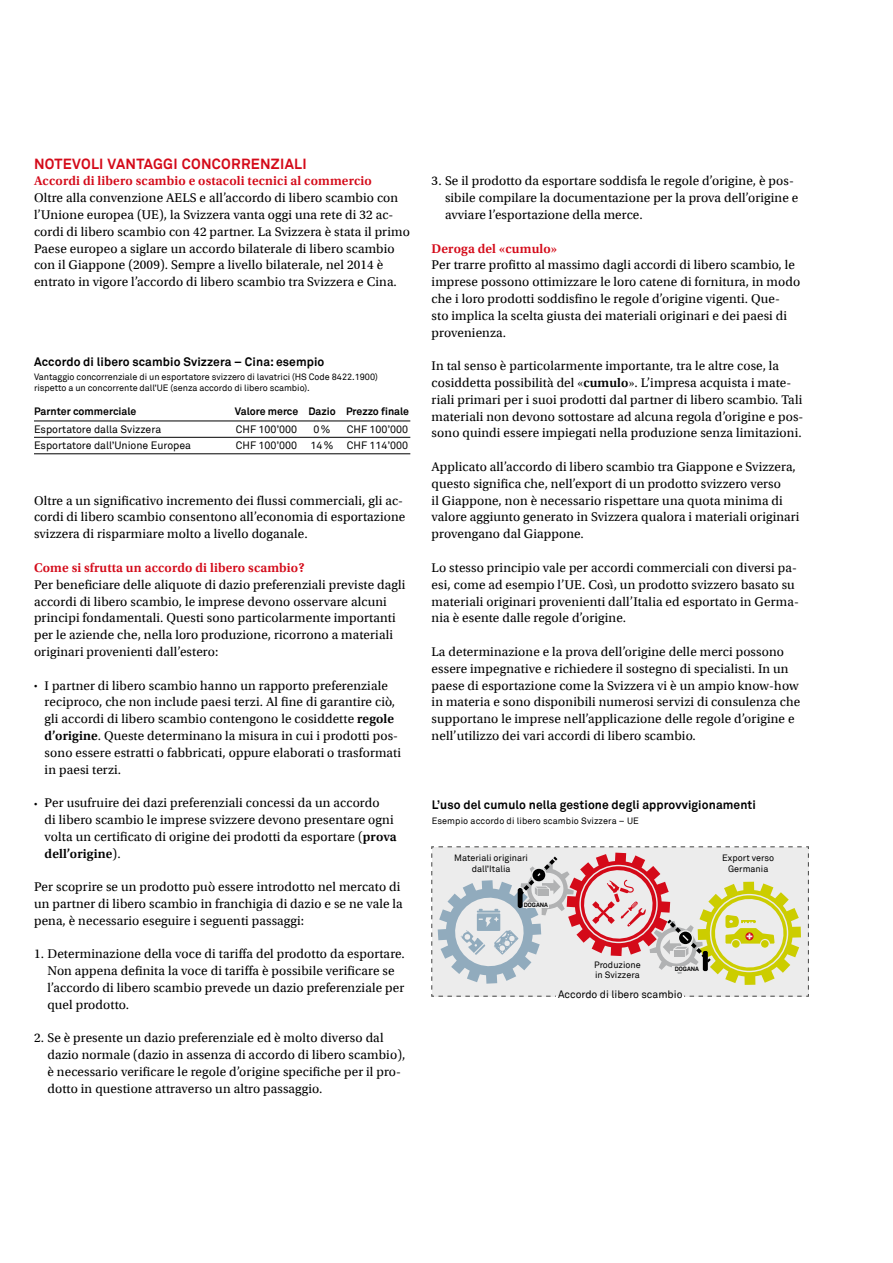
<style>
.page{position:relative;width:893px;height:1263px;background:#fff}
.page>*{position:absolute;margin:0;border:0;box-sizing:border-box;transform-origin:0 0}
.t1{font:14.4px "Akkurat S GE Bold";letter-spacing:.02em;color:#d40a19}
.t2{font:13.2px/16.8px "Utopia S GE Regular";letter-spacing:.01em;color:#000}
.t3{font:13.2px "Utopia S GE Semibold";letter-spacing:.01em;color:#d40a19}
.t4{font:13.2px "Utopia S GE Semibold";letter-spacing:.01em;color:#000}
.t5{font:12px "Akkurat S GE Bold";letter-spacing:.01em;color:#000}
.t6{font:10.5px "Akkurat S GE Regular";color:#000}
.t7{font:10.5px "Akkurat S GE Bold";color:#000}
.t8{font:9px/10.5px "Akkurat S GE Regular";letter-spacing:-.005em;color:#000}
.t9{font:6px "Akkurat S GE Bold";color:#000}
.s1{font-size:8.25px}
.s2{font-family:"Utopia S GE Semibold"}
.s3{font-family:"Utopia S GE Regular"}
</style>
<div class="page">
<hr style="left:34px;top:421px;width:376px;height:1px;background:#000">
<hr style="left:34px;top:437px;width:376px;height:1px;background:#000">
<hr style="left:34px;top:453px;width:376px;height:1px;background:#000">
<svg style="left:431px;top:846px;width:378px;height:151px;background:#e3e3e3"></svg>
<svg style="left:438px;top:853px;width:363px;height:132px;background:#daccbd"></svg>
<div style="left:518px;top:888px;width:5px;height:20px;background:#000;border-radius:2px"></div>
<svg style="left:557px;top:992px;width:127px;height:5px"></svg>
<div style="left:524px;top:902px;width:25px;height:6px;background:#ececec"></div>
<div style="left:673px;top:966px;width:29px;height:6px;background:#ececec"></div>
<p class="t1" style="left:34px;top:153px;width:274px">NOTEVOLI VANTAGGI CONCORRENZIALI</p>
<p class="t3" style="left:34px;top:171px;width:339px">Accordi di libero scambio e ostacoli tecnici al commercio</p>
<p class="t2" style="left:34px;top:189px;width:377px">Oltre alla convenzione AELS e all’accordo di libero scambio con l’Unione europea (UE), la Svizzera vanta oggi una rete di 32 ac&shy;cordi di libero scambio con 42 partner. La Svizzera è stata il primo Paese europeo a siglare un accordo bilaterale di libero scambio con il Giappone (2009). Sempre a livello bilaterale, nel 2014 è entrato in vigore l’accordo di libero scambio tra Svizzera e Cina.</p>
<p class="t5" style="left:34px;top:353px;width:292px">Accordo di libero scambio Svizzera – Cina: esempio</p>
<p class="t8" style="left:34px;top:372px;width:345px">Vantaggio concorrenziale di un esportatore svizzero di lavatrici (HS Code 8422.1900) rispetto a un concorrente dall’UE (senza accordo di libero scambio).</p>
<p class="t7" style="left:34px;top:404px;width:104px">Parnter commerciale</p>
<p class="t7" style="left:235px;top:404px;width:176px">Valore merce Dazio Prezzo finale</p>
<p class="t6" style="left:34px;top:422px;width:129px">Esportatore dalla Svizzera</p>
<p class="t6" style="left:236px;top:422px;width:63px">CHF 100ʼ000</p>
<p class="t6" style="left:314px;top:422px;width:18px">0 %</p>
<p class="t6" style="left:347px;top:422px;width:63px">CHF 100ʼ000</p>
<p class="t6" style="left:34px;top:438px;width:159px">Esportatore dall’Unione Europea</p>
<p class="t6" style="left:236px;top:438px;width:63px">CHF 100ʼ000</p>
<p class="t6" style="left:311px;top:438px;width:24px">14 %</p>
<p class="t6" style="left:347px;top:438px;width:63px">CHF 114ʼ000</p>
<p class="t2" style="left:34px;top:491px;width:373px">Oltre a un significativo incremento dei flussi commerciali, gli ac&shy;cordi di libero scambio consentono all’economia di esportazione svizzera di risparmiare molto a livello doganale.</p>
<p class="t3" style="left:34px;top:558px;width:272px">Come si sfrutta un accordo di libero scambio?</p>
<p class="t2" style="left:34px;top:575px;width:373px">Per beneficiare delle aliquote di dazio preferenziali previste dagli accordi di libero scambio, le imprese devono osservare alcuni principi fondamentali. Questi sono particolarmente importanti per le aziende che, nella loro produzione, ricorrono a materiali originari provenienti dall’estero:</p>
<p class="t2" style="left:45px;top:676px;width:358px;text-indent:-11px"><span class="s1">•</span> I partner di libero scambio hanno un rapporto preferenziale reciproco, che non include paesi terzi. Al fine di garantire ciò, gli accordi di libero scambio contengono le cosiddette <span class="s2">regole d’origine</span>. Queste determinano la misura in cui i prodotti pos&shy;sono essere estratti o fabbricati, oppure elaborati o trasformati in paesi terzi.</p>
<p class="t2" style="left:45px;top:793px;width:354px;text-indent:-11px"><span class="s1">•</span> Per usufruire dei dazi preferenziali concessi da un accordo<br>di libero scambio le imprese svizzere devono presentare ogni volta un certificato di origine dei prodotti da esportare (<span class="s2">prova</span></p>
<p class="t4" style="left:45px;top:843px;width:78px">dell’origine<span class="s3">).</span></p>
<p class="t2" style="left:34px;top:877px;width:370px">Per scoprire se un prodotto può essere introdotto nel mercato di un partner di libero scambio in franchigia di dazio e se ne vale la pena, è necessario eseguire i seguenti passaggi:</p>
<p class="t2" style="left:47px;top:945px;width:359px;text-indent:-13px">1. Determinazione della voce di tariffa del prodotto da esportare.<br>Non appena definita la voce di tariffa è possibile verificare se l’accordo di libero scambio prevede un dazio preferenziale per quel prodotto.</p>
<p class="t2" style="left:47px;top:1029px;width:360px;text-indent:-13px">2. Se è presente un dazio preferenziale ed è molto diverso dal dazio normale (dazio in assenza di accordo di libero scambio), è necessario verificare le regole d’origine specifiche per il pro&shy;dotto in questione attraverso un altro passaggio.</p>
<p class="t2" style="left:445px;top:172px;width:355px;text-indent:-13px">3. Se il prodotto da esportare soddisfa le regole d’origine, è pos&shy;sibile compilare la documentazione per la prova dell’origine e avviare l’esportazione della merce.</p>
<p class="t3" style="left:432px;top:239px;width:127px">Deroga del «cumulo»</p>
<p class="t2" style="left:432px;top:256px;width:370px">Per trarre profitto al massimo dagli accordi di libero scambio, le imprese possono ottimizzare le loro catene di fornitura, in modo che i loro prodotti soddisfino le regole d’origine vigenti. Que&shy;sto implica la scelta giusta dei materiali originari e dei paesi di provenienza.</p>
<p class="t2" style="left:432px;top:357px;width:373px">In tal senso è particolarmente importante, tra le altre cose, la cosiddetta possibilità del «<span class="s2">cumulo</span>». L’impresa acquista i mate&shy;riali primari per i suoi prodotti dal partner di libero scambio. Tali materiali non devono sottostare ad alcuna regola d’origine e pos&shy;sono quindi essere impiegati nella produzione senza limitazioni.</p>
<p class="t2" style="left:432px;top:457px;width:369px">Applicato all’accordo di libero scambio tra Giappone e Svizzera, questo significa che, nell’export di un prodotto svizzero verso<br>il Giappone, non è necessario rispettare una quota minima di valore aggiunto generato in Svizzera qualora i materiali originari provengano dal Giappone.</p>
<p class="t2" style="left:432px;top:558px;width:369px">Lo stesso principio vale per accordi commerciali con diversi pa&shy;esi, come ad esempio l’UE. Così, un prodotto svizzero basato su materiali originari provenienti dall’Italia ed esportato in Germa&shy;nia è esente dalle regole d’origine.</p>
<p class="t2" style="left:432px;top:642px;width:370px">La determinazione e la prova dell’origine delle merci possono essere impegnative e richiedere il sostegno di specialisti. In un paese di esportazione come la Svizzera vi è un ampio know-how in materia e sono disponibili numerosi servizi di consulenza che supportano le imprese nell’applicazione delle regole d’origine e nell’utilizzo dei vari accordi di libero scambio.</p>
<p class="t5" style="left:432px;top:796px;width:326px">L’uso del cumulo nella gestione degli approvvigionamenti</p>
<p class="t8" style="left:432px;top:815px;width:209px">Esempio accordo di libero scambio Svizzera – UE</p>
<p class="t8" style="left:454px;top:853px;width:75px;text-align:center">Materiali originari dall’Italia</p>
<p class="t8" style="left:722px;top:853px;width:53px;text-align:center">Export verso<br>Germania</p>
<p class="t9" style="left:524px;top:900px;width:26px">DOGANA</p>
<p class="t8" style="left:594px;top:959px;width:48px">Produzione in Svizzera</p>
<p class="t9" style="left:675px;top:964px;width:26px">DOGANA</p>
<p class="t6" style="left:558px;top:987px;width:126px">Accordo di libero scambio</p>
</div>
